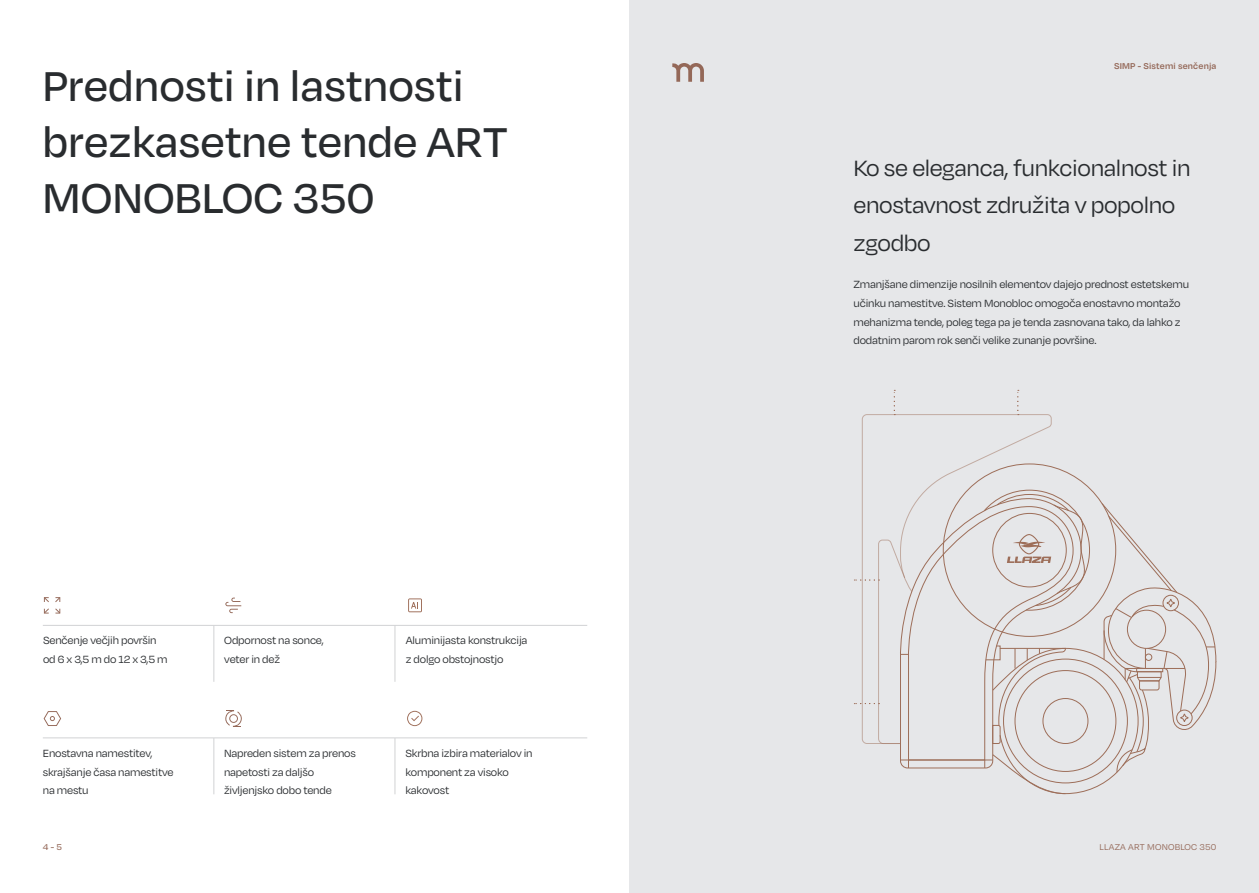
<style>
.page{position:relative;width:1259px;height:893px;background:#fff}
.page>*{position:absolute;margin:0;border:0;box-sizing:border-box;transform-origin:0 0}
._30_6_34_Header_Style_A{font:500 48px/56.2px "Degular";color:#292c2f}
._22_95_25_5_Header_Style_B{font:25.5px/37.5px "Degular";letter-spacing:-.015em;color:#292c2f}
._22_95_25_5_Header_Style_B-2{font:12px/18.8px "Degular";letter-spacing:-.015em;color:#292c2f}
._7_65_8_5_Header_Style_D{font:600 9.75px "Degular";letter-spacing:.02em;color:#946858}
._7_65_8_5_Header_Style_D-2{font:9.75px "Degular";letter-spacing:.02em;color:#946858}
._7_65_8_5_Header_Style_D-3{font:500 9.75px "Degular";color:#946858}
</style>
<div class="page">
<div style="left:629px;top:0;width:630px;height:893px;background:#e6e7e9"></div>
<svg style="left:672px;top:63px;width:32px;height:19px"></svg>
<hr style="left:43px;top:625px;width:544px;height:1px;background:#d1d2d4">
<hr style="left:43px;top:738px;width:544px;height:1px;background:#d1d2d4">
<hr style="left:214px;top:625px;width:1px;height:57px;background:#d1d2d4">
<hr style="left:214px;top:738px;width:1px;height:56px;background:#d1d2d4">
<hr style="left:395px;top:625px;width:1px;height:57px;background:#d1d2d4">
<hr style="left:395px;top:738px;width:1px;height:56px;background:#d1d2d4">
<svg style="left:44px;top:711px;width:17px;height:15px"></svg>
<svg style="left:225px;top:710px;width:17px;height:17px"></svg>
<svg style="left:407px;top:711px;width:15px;height:15px"></svg>
<svg style="left:225px;top:598px;width:16px;height:15px"></svg>
<svg style="left:408px;top:598px;width:14px;height:14px"></svg>
<svg style="left:55px;top:597px;width:5px;height:5px"></svg>
<svg style="left:55px;top:608px;width:5px;height:5px"></svg>
<svg style="left:44px;top:608px;width:5px;height:5px"></svg>
<svg style="left:44px;top:597px;width:5px;height:5px"></svg>
<svg style="left:861px;top:414px;width:190px;height:76px"></svg>
<svg style="left:854px;top:490px;width:362px;height:304px"></svg>
<svg style="left:1017px;top:390px;width:2px;height:25px"></svg>
<p class="_30_6_34_Header_Style_A" style="left:43px;top:55px;width:466px">Prednosti in lastnosti brezkasetne tende ART<br>MONOBLOC 350</p>
<p class="_22_95_25_5_Header_Style_B-2" style="left:43px;top:631px;width:115px">Senčenje večjih površin</p>
<p class="_22_95_25_5_Header_Style_B-2" style="left:43px;top:649px;width:126px">od 6 x 3,5 m do 12 x 3,5 m</p>
<p class="_22_95_25_5_Header_Style_B-2" style="left:224px;top:631px;width:101px">Odpornost na sonce, veter in dež</p>
<p class="_22_95_25_5_Header_Style_B-2" style="left:406px;top:631px;width:123px">Aluminijasta konstrukcija z dolgo obstojnostjo</p>
<p class="_22_95_25_5_Header_Style_B-2" style="left:43px;top:743px;width:132px">Enostavna namestitev, skrajšanje časa namestitve na mestu</p>
<p class="_22_95_25_5_Header_Style_B-2" style="left:224px;top:743px;width:133px">Napreden sistem za prenos napetosti za daljšo življenjsko dobo tende</p>
<p class="_22_95_25_5_Header_Style_B-2" style="left:405px;top:743px;width:129px">Skrbna izbira materialov in komponent za visoko kakovost</p>
<p class="_7_65_8_5_Header_Style_D" style="left:1114px;top:60px;width:104px">SIMP - Sistemi senčenja</p>
<p class="_22_95_25_5_Header_Style_B" style="left:853px;top:148px;width:338px">Ko se eleganca, funkcionalnost in enostavnost združita v popolno zgodbo</p>
<p class="_22_95_25_5_Header_Style_B-2" style="left:853px;top:274px;width:337px">Zmanjšane dimenzije nosilnih elementov dajejo prednost estetskemu učinku namestitve. Sistem Monobloc omogoča enostavno montažo mehanizma tende, poleg tega pa je tenda zasnovana tako, da lahko z dodatnim parom rok senči velike zunanje površine.</p>
<p class="_7_65_8_5_Header_Style_D-3" style="left:43px;top:841px;width:21px">4 - 5</p>
<p class="_7_65_8_5_Header_Style_D-2" style="left:1099px;top:841px;width:118px">LLAZA ART MONOBLOC 350</p>
</div>
